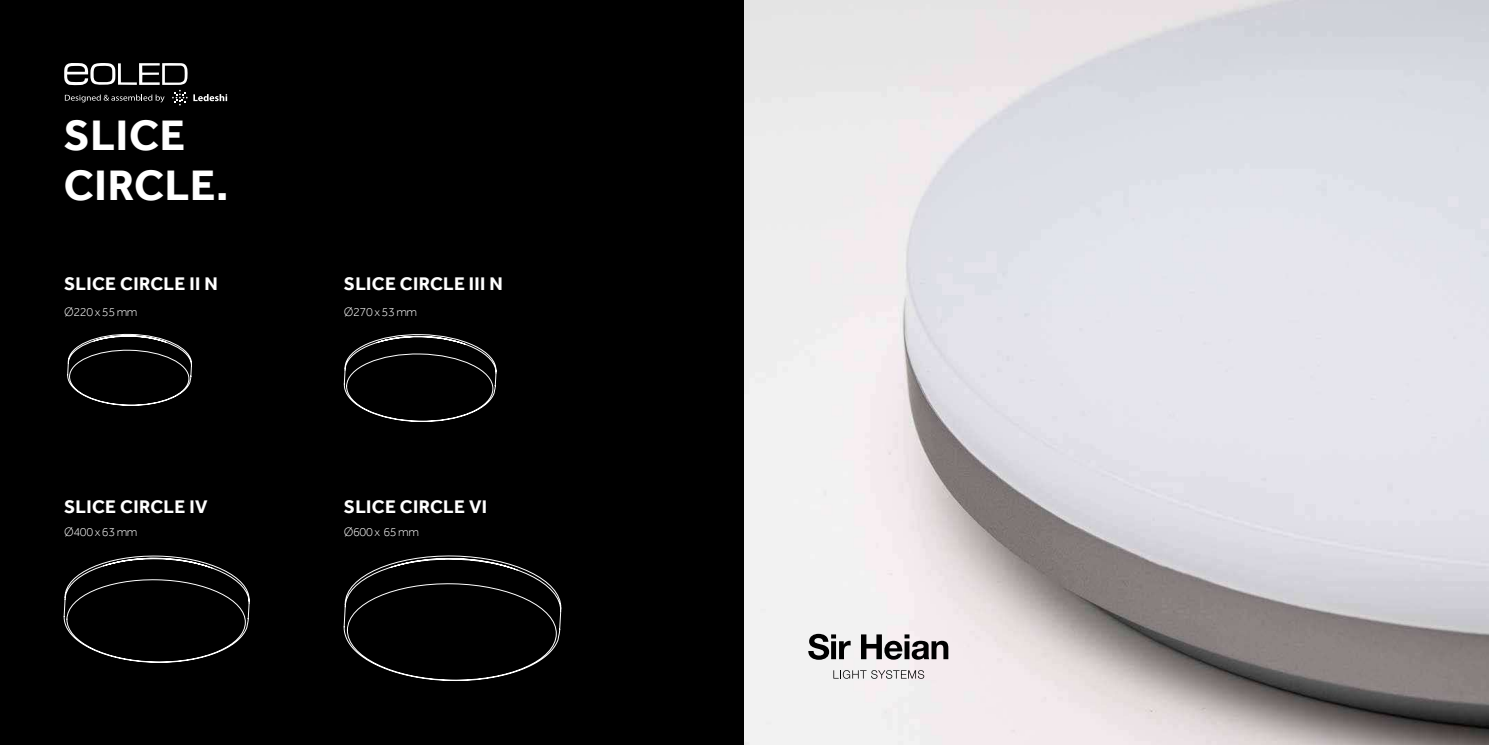
<style>
.page{position:relative;width:1489px;height:745px;background:#fff}
.page>*{position:absolute;margin:0;border:0;box-sizing:border-box;transform-origin:0 0}
.t1{font:700 43.75px/50px "Effra";letter-spacing:.02em;color:#fff}
.t2{font:700 18.75px "Effra";letter-spacing:.02em;color:#fff}
.t3{font:300 12.5px "Effra";letter-spacing:-.03em;color:#fff}
</style>
<div class="page">
<div style="left:0;top:0;width:744px;height:744px;background:#000"></div>
<svg style="left:67px;top:333px;width:125px;height:73px;background:#141414"></svg>
<svg style="left:343px;top:333px;width:154px;height:125px;background:#0b0b0b"></svg>
<svg style="left:63px;top:554px;width:187px;height:113px;background:#0d0d0d"></svg>
<svg style="left:343px;top:554px;width:218px;height:127px;background:#0c0c0c"></svg>
<img style="left:744px;top:0;width:744px;height:744px">
<svg style="left:808px;top:633px;width:42px;height:26px"></svg>
<svg style="left:861px;top:634px;width:87px;height:25px"></svg>
<svg style="left:833px;top:669px;width:91px;height:9px"></svg>
<svg style="left:64px;top:63px;width:163px;height:42px;background:#303030"></svg>
<h1 class="t1" style="left:64px;top:111px;width:166px">SLICE<br>CIRCLE.</h1>
<p class="t2" style="left:64px;top:273px;width:155px">SLICE CIRCLE II N</p>
<p class="t3" style="left:64px;top:304px;width:75px">Ø220 x 55 mm</p>
<p class="t2" style="left:64px;top:496px;width:145px">SLICE CIRCLE IV</p>
<p class="t3" style="left:64px;top:523px;width:75px">Ø400 x 63 mm</p>
<p class="t2" style="left:344px;top:273px;width:160px">SLICE CIRCLE III N</p>
<p class="t3" style="left:344px;top:304px;width:75px">Ø270 x 53 mm</p>
<p class="t2" style="left:344px;top:496px;width:145px">SLICE CIRCLE VI</p>
<p class="t3" style="left:344px;top:523px;width:77px">Ø600 x 65 mm</p>
</div>
